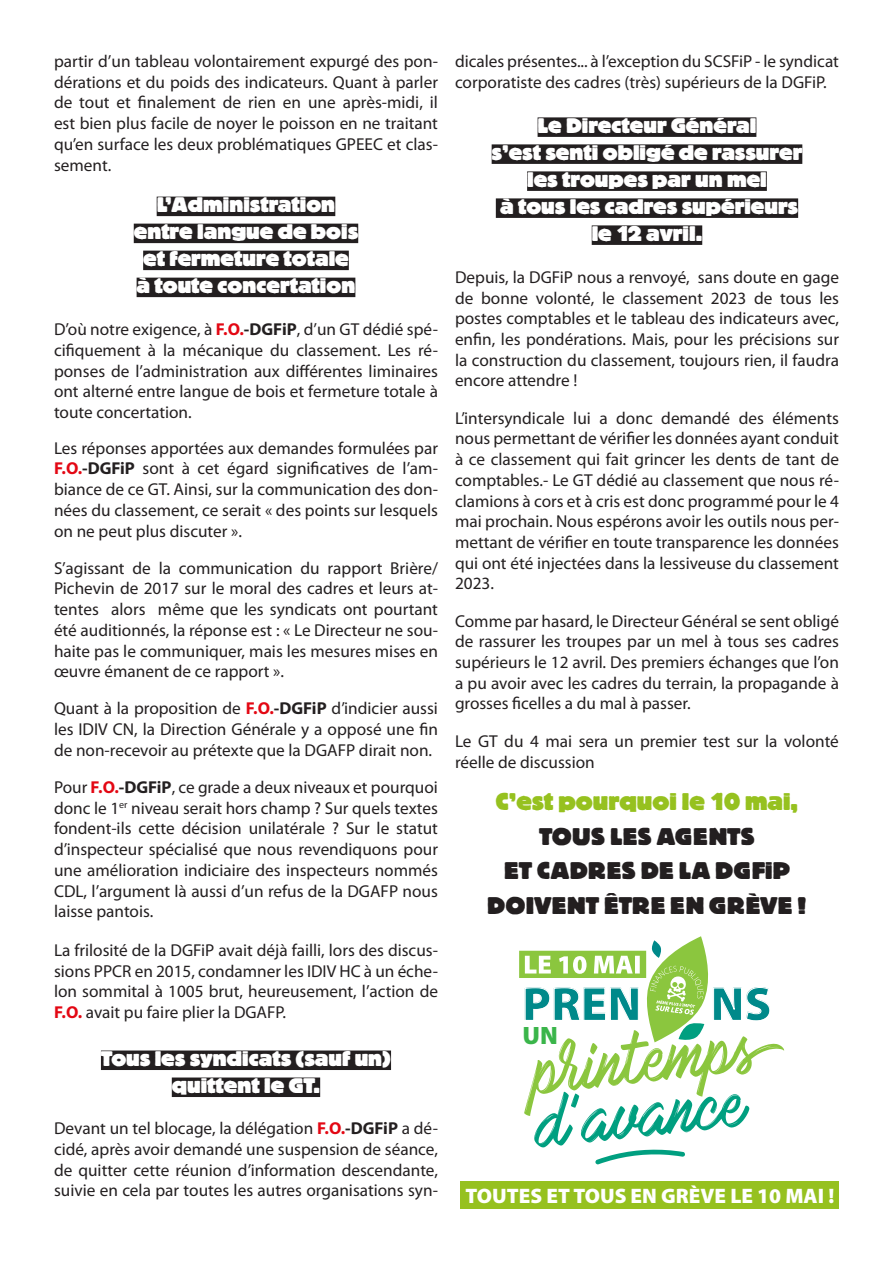
<style>
.page{position:relative;width:893px;height:1263px;background:#fff}
.page>*{position:absolute;margin:0;border:0;box-sizing:border-box;transform-origin:0 0}
.t1{font:900 48px "Myriad Pro";color:#00898a}
.t2{font:900 25.2px "Myriad Pro";color:#3ab54a}
.t3{font:800 24px "Block BE";letter-spacing:.02em;color:#231f20}
.t4{font:800 24px "Block BE";color:#96c11f}
.t5{font:800 21px "Block BE";color:#fff}
.t6{font:900 21px "Myriad Pro";color:#fff}
.t7{font:17.25px/20.7px "Myriad Pro";color:#231f20;text-align:justify}
.s1{font-weight:700;color:#e30713}
.s2{font-weight:700}
</style>
<div class="page">
<div style="left:157px;top:197px;width:178px;height:19px;background:#231f20"></div>
<div style="left:134px;top:224px;width:224px;height:19px;background:#231f20"></div>
<div style="left:143px;top:251px;width:206px;height:19px;background:#231f20"></div>
<div style="left:137px;top:278px;width:218px;height:19px;background:#231f20"></div>
<div style="left:101px;top:1050px;width:290px;height:20px;background:#231f20"></div>
<div style="left:172px;top:1077px;width:148px;height:20px;background:#231f20"></div>
<div style="left:538px;top:117px;width:218px;height:20px;background:#231f20"></div>
<div style="left:492px;top:144px;width:310px;height:20px;background:#231f20"></div>
<div style="left:527px;top:171px;width:240px;height:20px;background:#231f20"></div>
<div style="left:496px;top:198px;width:302px;height:20px;background:#231f20"></div>
<div style="left:592px;top:225px;width:110px;height:20px;background:#231f20"></div>
<div style="left:461px;top:1182px;width:378px;height:27px;background:#96c11f"></div>
<svg style="left:519px;top:936px;width:265px;height:229px"></svg>
<p class="t7" style="left:54px;top:50px;width:385px">partir d’un tableau volontairement expurgé des pon&shy;dérations et du poids des indicateurs. Quant à parler de tout et finalement de rien en une après-midi, il est bien plus facile de noyer le poisson en ne traitant qu’en surface les deux problématiques GPEEC et clas&shy;sement.</p>
<p class="t5" style="left:157px;top:193px;width:180px">L’Administration</p>
<p class="t5" style="left:134px;top:220px;width:226px">entre langue de bois</p>
<p class="t5" style="left:143px;top:247px;width:207px">et fermeture totale</p>
<p class="t5" style="left:137px;top:274px;width:220px">à toute concertation</p>
<p class="t7" style="left:54px;top:319px;width:385px">D’où notre exigence, à <span class="s1">F.O.</span><span class="s2">-DGFiP</span>, d’un GT dédié spé&shy;cifiquement à la mécanique du classement. Les ré&shy;ponses de l’administration aux différentes liminaires ont alterné entre langue de bois et fermeture totale à toute concertation.</p>
<p class="t7" style="left:54px;top:437px;width:385px">Les réponses apportées aux demandes formulées par <span class="s1">F.O.</span><span class="s2">-DGFiP</span> sont à cet égard significatives de l’am&shy;biance de ce GT. Ainsi, sur la communication des don&shy;nées du classement, ce serait « des points sur lesquels on ne peut plus discuter ».</p>
<p class="t7" style="left:54px;top:557px;width:385px">S’agissant de la communication du rapport Brière/ Pichevin de 2017 sur le moral des cadres et leurs at&shy;tentes alors même que les syndicats ont pourtant été auditionnés, la réponse est : « Le Directeur ne sou&shy;haite pas le communiquer, mais les mesures mises en œuvre émanent de ce rapport ».</p>
<p class="t7" style="left:54px;top:698px;width:385px">Quant à la proposition de <span class="s1">F.O.</span><span class="s2">-DGFiP</span> d’indicier aussi les IDIV CN, la Direction Générale y a opposé une fin de non-recevoir au prétexte que la DGAFP dirait non.</p>
<p class="t7" style="left:54px;top:777px;width:385px">Pour <span class="s1">F.O.</span><span class="s2">-DGFiP</span>, ce grade a deux niveaux et pourquoi donc le 1<sup>er</sup> niveau serait hors champ ? Sur quels textes fondent-ils cette décision unilatérale ? Sur le statut d’inspecteur spécialisé que nous revendiquons pour une amélioration indiciaire des inspecteurs nommés CDL, l’argument là aussi d’un refus de la DGAFP nous laisse pantois.</p>
<p class="t7" style="left:54px;top:939px;width:386px">La frilosité de la DGFiP avait déjà failli, lors des discus&shy;sions PPCR en 2015, condamner les IDIV HC à un éche&shy;lon sommital à 1005 brut, heureusement, l’action de <span class="s1">F.O.</span> avait pu faire plier la DGAFP.</p>
<p class="t5" style="left:101px;top:1047px;width:292px">Tous les syndicats (sauf un)</p>
<p class="t5" style="left:172px;top:1074px;width:150px">quittent le GT.</p>
<p class="t7" style="left:54px;top:1118px;width:385px">Devant un tel blocage, la délégation <span class="s1">F.O.</span><span class="s2">-DGFiP</span> a dé&shy;cidé, après avoir demandé une suspension de séance, de quitter cette réunion d’information descendante, suivie en cela par toutes les autres organisations syn-</p>
<p class="t7" style="left:455px;top:51px;width:385px">dicales présentes... à l’exception du SCSFiP - le syndicat corporatiste des cadres (très) supérieurs de la DGFiP.</p>
<p class="t5" style="left:538px;top:114px;width:220px">Le Directeur Général</p>
<p class="t5" style="left:492px;top:141px;width:312px">s’est senti obligé de rassurer</p>
<p class="t5" style="left:527px;top:168px;width:241px">les troupes par un mel</p>
<p class="t5" style="left:500px;top:195px;width:299px">à tous les cadres supérieurs</p>
<p class="t5" style="left:592px;top:222px;width:112px">le 12 avril.</p>
<p class="t7" style="left:455px;top:267px;width:386px">Depuis, la DGFiP nous a renvoyé, sans doute en gage de bonne volonté, le classement 2023 de tous les postes comptables et le tableau des indicateurs avec, enfin, les pondérations. Mais, pour les précisions sur la construction du classement, toujours rien, il faudra encore attendre !</p>
<p class="t7" style="left:455px;top:407px;width:386px">L’intersyndicale lui a donc demandé des éléments nous permettant de vérifier les données ayant conduit à ce classement qui fait grincer les dents de tant de comptables.- Le GT dédié au classement que nous ré&shy;clamions à cors et à cris est donc programmé pour le 4 mai prochain. Nous espérons avoir les outils nous per&shy;mettant de vérifier en toute transparence les données qui ont été injectées dans la lessiveuse du classement 2023.</p>
<p class="t7" style="left:455px;top:610px;width:386px">Comme par hasard, le Directeur Général se sent obligé de rassurer les troupes par un mel à tous ses cadres supérieurs le 12 avril. Des premiers échanges que l’on a pu avoir avec les cadres du terrain, la propagande à grosses ficelles a du mal à passer.</p>
<p class="t7" style="left:455px;top:730px;width:385px;line-height:21.6px">Le GT du 4 mai sera un premier test sur la volonté réelle de discussion</p>
<p class="t4" style="left:496px;top:788px;width:304px">C’est pourquoi le 10 mai,</p>
<p class="t3" style="left:539px;top:823px;width:217px">TOUS LES AGENTS</p>
<p class="t3" style="left:504px;top:857px;width:287px">ET CADRES DE LA DGFiP</p>
<p class="t3" style="left:487px;top:892px;width:321px">DOIVENT ÊTRE EN GRÈVE !</p>
<p class="t1" style="left:522px;top:972px;width:121px">PREN</p>
<p class="t1" style="left:711px;top:972px;width:62px">NS</p>
<p class="t2" style="left:522px;top:1019px;width:37px">UN</p>
<p class="t6" style="left:466px;top:1182px;width:370px">TOUTES ET TOUS EN GRÈVE LE 10 MAI !</p>
</div>
